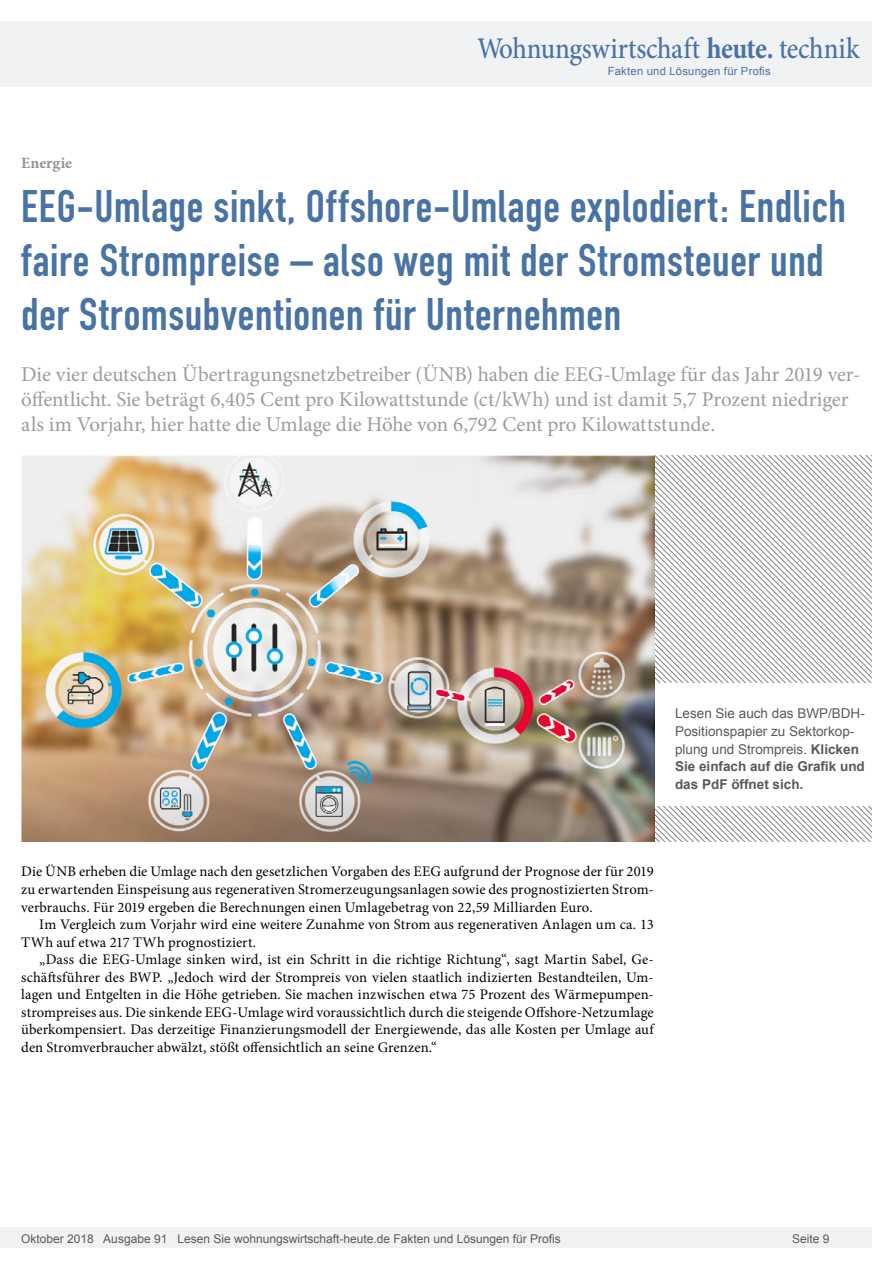
<style>
.page{position:relative;width:893px;height:1263px;background:#fff}
.page>*{position:absolute;margin:0;border:0;box-sizing:border-box;transform-origin:0 0}
.Überschrift_Groß{font:45px/54px "DIN Engschrift";letter-spacing:.015em;color:#4973a3}
.t1{font:500 30px "Minion Pro";letter-spacing:-.01em;color:#4973a3;scale:.9 1}
.Anlesetext{font:21px/25.2px "Minion Pro";letter-spacing:-.005em;color:#9c9c9c}
.Kategorie{font:700 15.75px "Minion Pro";color:#939393}
.Fliesstext{font:14.7px/17.5px "Minion Pro";color:#000}
.Fließtext_erste_Zeil{font:14.7px/17.5px "Minion Pro";letter-spacing:.005em;color:#000;text-align:justify}
.Bildunterschrift{font:13.5px/17.5px "Arial";color:#595959}
.t2{font:12px "Arial";color:#595959}
.t3{font:11.25px "Arial";letter-spacing:.025em;color:#4973a3}
.s1{font-weight:700}
</style>
<div class="page">
<div style="left:0;top:1227px;width:872px;height:20px;background:#f1f2f3"></div>
<div style="left:0;top:21px;width:872px;height:66px;background:#f1f2f3"></div>
<svg style="left:654px;top:455px;width:218px;height:95px"></svg>
<svg style="left:654px;top:550px;width:218px;height:291px"></svg>
<div style="left:654px;top:683px;width:237px;height:123px;background:#fff"></div>
<img style="left:22px;top:455px;width:632px;height:386px">
<h2 class="t1" style="left:477px;top:28px;width:426px">Wohnungswirtschaft <span class="s1">heute.</span> technik</h2>
<p class="t3" style="left:608px;top:63px;width:165px">Fakten und Lösungen für Profis</p>
<p class="Kategorie" style="left:21px;top:152px;width:52px">Energie</p>
<p class="Überschrift_Groß" style="left:21px;top:180px;width:826px">EEG-Umlage sinkt, Offshore-Umlage explodiert: Endlich faire Strompreise – also weg mit der Stromsteuer und der Stromsubventionen für Unternehmen</p>
<p class="Anlesetext" style="left:21px;top:361px;width:841px">Die vier deutschen Übertragungsnetzbetreiber (ÜNB) haben die EEG-Umlage für das Jahr 2019 ver&shy;öffentlicht. Sie beträgt 6,405 Cent pro Kilowattstunde (ct/kWh) und ist damit 5,7 Prozent niedriger als im Vorjahr, hier hatte die Umlage die Höhe von 6,792 Cent pro Kilowattstunde.</p>
<p class="Bildunterschrift" style="left:675px;top:705px;width:191px">Lesen Sie auch das BWP/BDH-<br>Positionspapier zu Sektorkop&shy;plung und Strompreis. <span class="s1">Klicken<br>Sie einfach auf die Grafik und das PdF öffnet sich.</span></p>
<p class="Fließtext_erste_Zeil" style="left:21px;top:863px;width:634px">Die ÜNB erheben die Umlage nach den gesetzlichen Vorgaben des EEG aufgrund der Prognose der für 2019 zu erwartenden Einspeisung aus regenerativen Stromerzeugungsanlagen sowie des prognostizierten Strom&shy;verbrauchs. Für 2019 ergeben die Berechnungen einen Umlagebetrag von 22,59 Milliarden Euro.</p>
<p class="Fliesstext" style="left:21px;top:916px;width:634px;text-indent:18px">Im Vergleich zum Vorjahr wird eine weitere Zunahme von Strom aus regenerativen Anlagen um ca. 13<br>TWh auf etwa 217 TWh prognostiziert.</p>
<p class="Fliesstext" style="left:21px;top:951px;width:634px;text-align:justify;text-indent:18px">„Dass die EEG-Umlage sinken wird, ist ein Schritt in die richtige Richtung“, sagt Martin Sabel, Ge&shy;schäftsführer des BWP. „Jedoch wird der Strompreis von vielen staatlich indizierten Bestandteilen, Um&shy;lagen und Entgelten in die Höhe getrieben. Sie machen inzwischen etwa 75 Prozent des Wärmepumpen&shy;strompreises aus. Die sinkende EEG-Umlage wird voraussichtlich durch die steigende Offshore-Netzumlage überkompensiert. Das derzeitige Finanzierungsmodell der Energiewende, das alle Kosten per Umlage auf den Stromverbraucher abwälzt, stößt offensichtlich an seine Grenzen.“</p>
<p class="t2" style="left:21px;top:1230px;width:541px">Oktober 2018 Ausgabe 91 Lesen Sie wohnungswirtschaft-heute.de Fakten und Lösungen für Profis</p>
<p class="t2" style="left:792px;top:1231px;width:39px">Seite 9</p>
</div>
